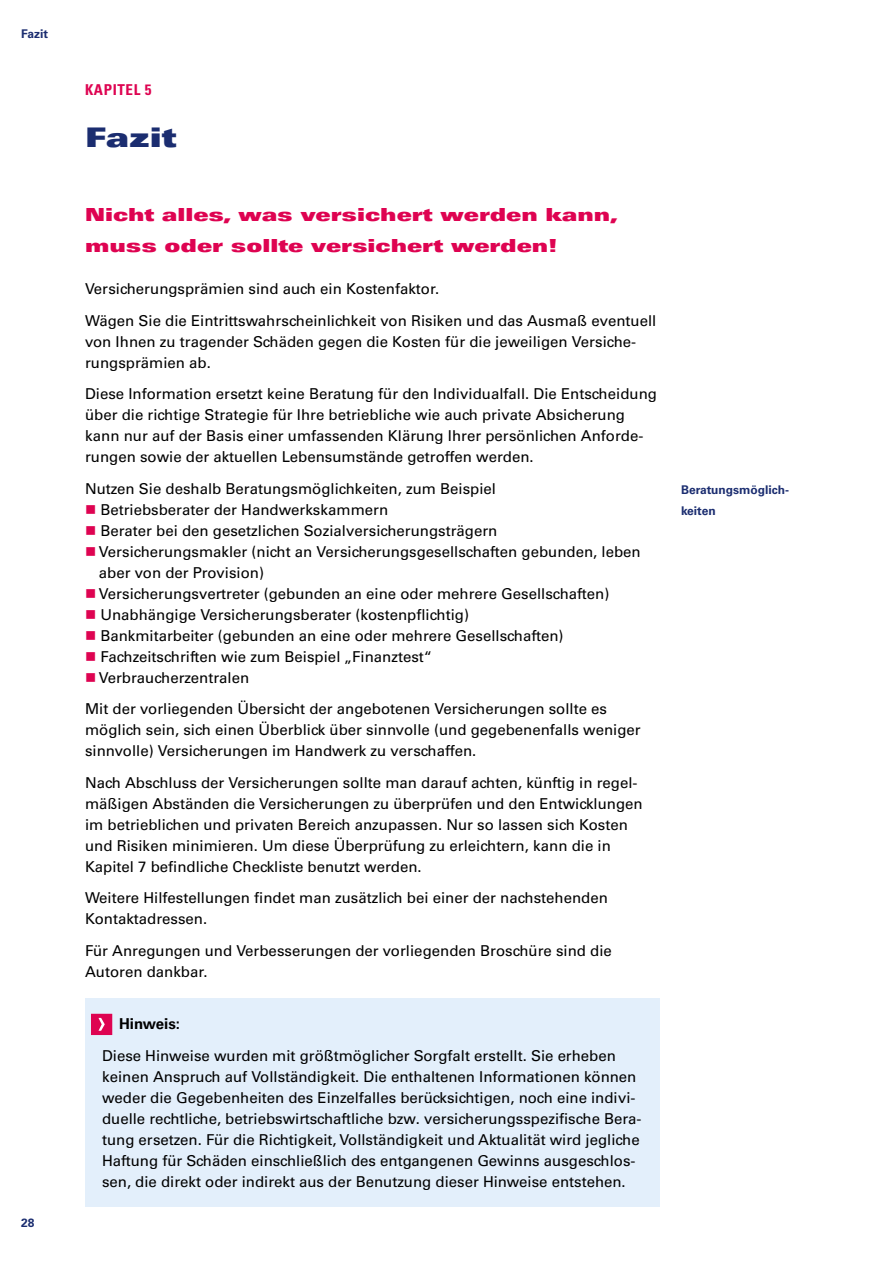
<style>
.page{position:relative;width:893px;height:1263px;background:#fff}
.page>*{position:absolute;margin:0;border:0;box-sizing:border-box;transform-origin:0 0}
.t1{font:27px "Univers LT Std X Black Ex";color:#1b2d70}
.t2{font:18px/31.5px "Univers LT Std X Black Ex";color:#de0351}
.t3{font:15px/21px "Univers LT Std";color:#000}
.t4{font:700 condensed 15px "Univers LT Std";letter-spacing:.04em;color:#de0351}
.t5{font:700 15px "Univers LT Std";color:#000}
.t6{font:700 12px/21px "Univers LT Std";color:#1b2d70}
.s1{color:#de0351}
</style>
<div class="page">
<div style="left:85px;top:998px;width:574px;height:209px;background:#e3effb"></div>
<svg style="left:91px;top:1014px;width:21px;height:21px"></svg>
<p class="t6" style="left:21px;top:24px;width:28px">Fazit</p>
<p class="t6" style="left:21px;top:1212px;width:15px">28</p>
<p class="t4" style="left:85px;top:80px;width:68px">KAPITEL 5</p>
<h1 class="t1" style="left:85px;top:121px;width:93px">Fazit</h1>
<p class="t2" style="left:85px;top:199px;width:534px">Nicht alles, was versichert werden kann, muss oder sollte versichert werden!</p>
<p class="t3" style="left:85px;top:273px;width:573px;line-height:31.5px">Versicherungsprämien sind auch ein Kostenfaktor.<br>Wägen Sie die Eintrittswahrscheinlichkeit von Risiken und das Ausmaß eventuell</p>
<p class="t3" style="left:85px;top:331px;width:553px">von Ihnen zu tragender Schäden gegen die Kosten für die jeweiligen Versiche&shy;rungsprämien ab.</p>
<p class="t3" style="left:85px;top:384px;width:573px">Diese Information ersetzt keine Beratung für den Individualfall. Die Entscheidung über die richtige Strategie für Ihre betriebliche wie auch private Absicherung kann nur auf der Basis einer umfassenden Klärung Ihrer persönlichen Anforde&shy;rungen sowie der aktuellen Lebensumstände getroffen werden.</p>
<p class="t3" style="left:85px;top:478px;width:412px">Nutzen Sie deshalb Beratungsmöglichkeiten, zum Beispiel</p>
<p class="t3" style="left:85px;top:499px;width:305px"><span class="s1">■</span> Betriebsberater der Handwerkskammern</p>
<p class="t3" style="left:85px;top:520px;width:414px"><span class="s1">■</span> Berater bei den gesetzlichen Sozialversicherungsträgern</p>
<p class="t3" style="left:99px;top:541px;width:543px;text-indent:-14px"><span class="s1">■</span> Versicherungsmakler (nicht an Versicherungsgesellschaften gebunden, leben aber von der Provision)</p>
<p class="t3" style="left:85px;top:583px;width:526px"><span class="s1">■</span> Versicherungsvertreter (gebunden an eine oder mehrere Gesellschaften)</p>
<p class="t3" style="left:85px;top:604px;width:385px"><span class="s1">■</span> Unabhängige Versicherungsberater (kostenpflichtig)</p>
<p class="t3" style="left:85px;top:625px;width:480px"><span class="s1">■</span> Bankmitarbeiter (gebunden an eine oder mehrere Gesellschaften)</p>
<p class="t3" style="left:85px;top:646px;width:349px"><span class="s1">■</span> Fachzeitschriften wie zum Beispiel „Finanztest“</p>
<p class="t3" style="left:85px;top:662px;width:524px;line-height:31.5px"><span class="s1">■</span> Verbraucherzentralen<br>Mit der vorliegenden Übersicht der angebotenen Versicherungen sollte es</p>
<p class="t3" style="left:85px;top:720px;width:557px">möglich sein, sich einen Überblick über sinnvolle (und gegebenenfalls weniger sinnvolle) Versicherungen im Handwerk zu verschaffen.</p>
<p class="t3" style="left:85px;top:772px;width:559px">Nach Abschluss der Versicherungen sollte man darauf achten, künftig in regel&shy;mäßigen Abständen die Versicherungen zu überprüfen und den Entwicklungen im betrieblichen und privaten Bereich anzupassen. Nur so lassen sich Kosten und Risiken minimieren. Um diese Überprüfung zu erleichtern, kann die in Kapitel 7 befindliche Checkliste benutzt werden.</p>
<p class="t3" style="left:85px;top:888px;width:524px">Weitere Hilfestellungen findet man zusätzlich bei einer der nachstehenden<br>Kontaktadressen.</p>
<p class="t3" style="left:85px;top:940px;width:528px">Für Anregungen und Verbesserungen der vorliegenden Broschüre sind die<br>Autoren dankbar.</p>
<p class="t5" style="left:119px;top:1015px;width:63px">Hinweis:</p>
<p class="t3" style="left:102px;top:1045px;width:541px">Diese Hinweise wurden mit größtmöglicher Sorgfalt erstellt. Sie erheben keinen Anspruch auf Vollständigkeit. Die enthaltenen Informationen können weder die Gegebenheiten des Einzelfalles berücksichtigen, noch eine indivi&shy;duelle rechtliche, betriebswirtschaftliche bzw. versicherungsspezifische Bera&shy;tung ersetzen. Für die Richtigkeit, Vollständigkeit und Aktualität wird jegliche Haftung für Schäden einschließlich des entgangenen Gewinns ausgeschlos&shy;sen, die direkt oder indirekt aus der Benutzung dieser Hinweise entstehen.</p>
<p class="t6" style="left:681px;top:479px;width:110px">Beratungsmöglich&shy;keiten</p>
</div>
